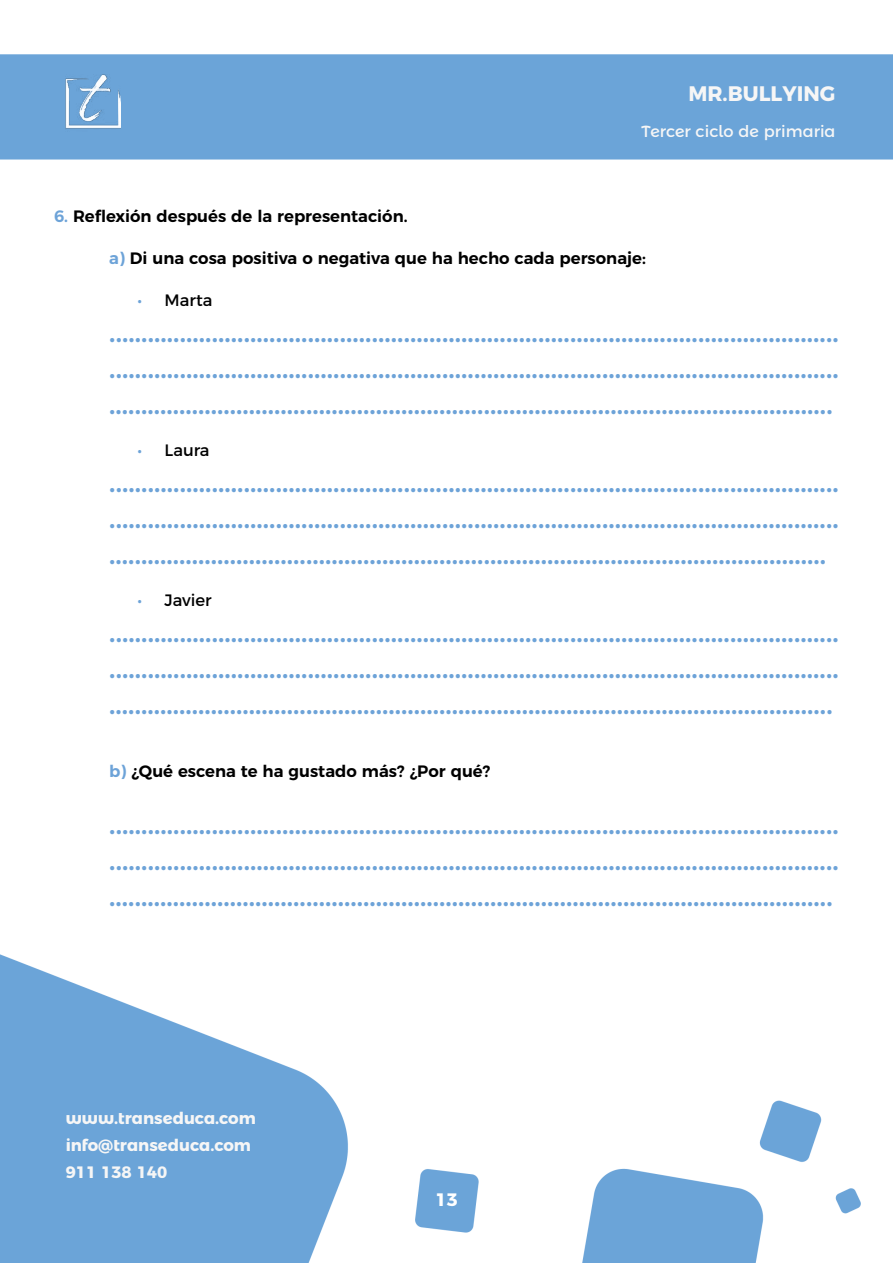
<style>
.page{position:relative;width:893px;height:1263px;background:#fff}
.page>*{position:absolute;margin:0;border:0;box-sizing:border-box;transform-origin:0 0}
.t1{font:600 27px/36px "Montserrat";color:#6da3d8;text-align:justify}
.t2{font:700 21px "Montserrat";color:#f6f6f6}
.t3{font:700 18px "Montserrat";color:#fff}
.t4{font:600 16.5px "Montserrat";color:#000}
.t5{font:700 16.5px/27px "Montserrat Alternates";color:#f6f6f6}
.t6{font:16.5px "Montserrat";color:#000}
.t7{font:16.2px "Montserrat Alternates";color:#f6f6f6}
.s1{color:#6da3d8}
</style>
<div class="page">
<img style="left:0;top:54px;width:893px;height:1209px">
<img style="left:66px;top:74px;width:55px;height:66px">
<p class="t2" style="left:688px;top:77px;width:149px">MR.BULLYING</p>
<p class="t7" style="left:641px;top:119px;width:196px">Tercer ciclo de primaria</p>
<p class="t4" style="left:54px;top:203px;width:355px"><span class="s1">6.</span> Reflexión después de la representación.</p>
<p class="t4" style="left:109px;top:245px;width:538px"><span class="s1">a)</span> Di una cosa positiva o negativa que ha hecho cada personaje:</p>
<p class="t6" style="left:138px;top:287px;width:76px"><span class="s1">•</span> Marta</p>
<p class="t1" style="left:109px;top:312px;width:731px">.................................................................................................................. .................................................................................................................. ..................................................................................................................</p>
<p class="t6" style="left:138px;top:437px;width:74px"><span class="s1">•</span> Laura</p>
<p class="t1" style="left:109px;top:462px;width:731px">.................................................................................................................. .................................................................................................................. .................................................................................................................</p>
<p class="t6" style="left:138px;top:587px;width:76px"><span class="s1">•</span> Javier</p>
<p class="t1" style="left:109px;top:612px;width:731px">.................................................................................................................. .................................................................................................................. ..................................................................................................................</p>
<p class="t4" style="left:109px;top:758px;width:383px"><span class="s1">b)</span> ¿Qué escena te ha gustado más? ¿Por qué?</p>
<p class="t1" style="left:109px;top:804px;width:731px">.................................................................................................................. .................................................................................................................. ..................................................................................................................</p>
<p class="t5" style="left:66px;top:1103px;width:192px">www.transeduca.com info@transeduca.com<br>911 138 140</p>
<p class="t3" style="left:436px;top:1184px;width:24px">13</p>
</div>
